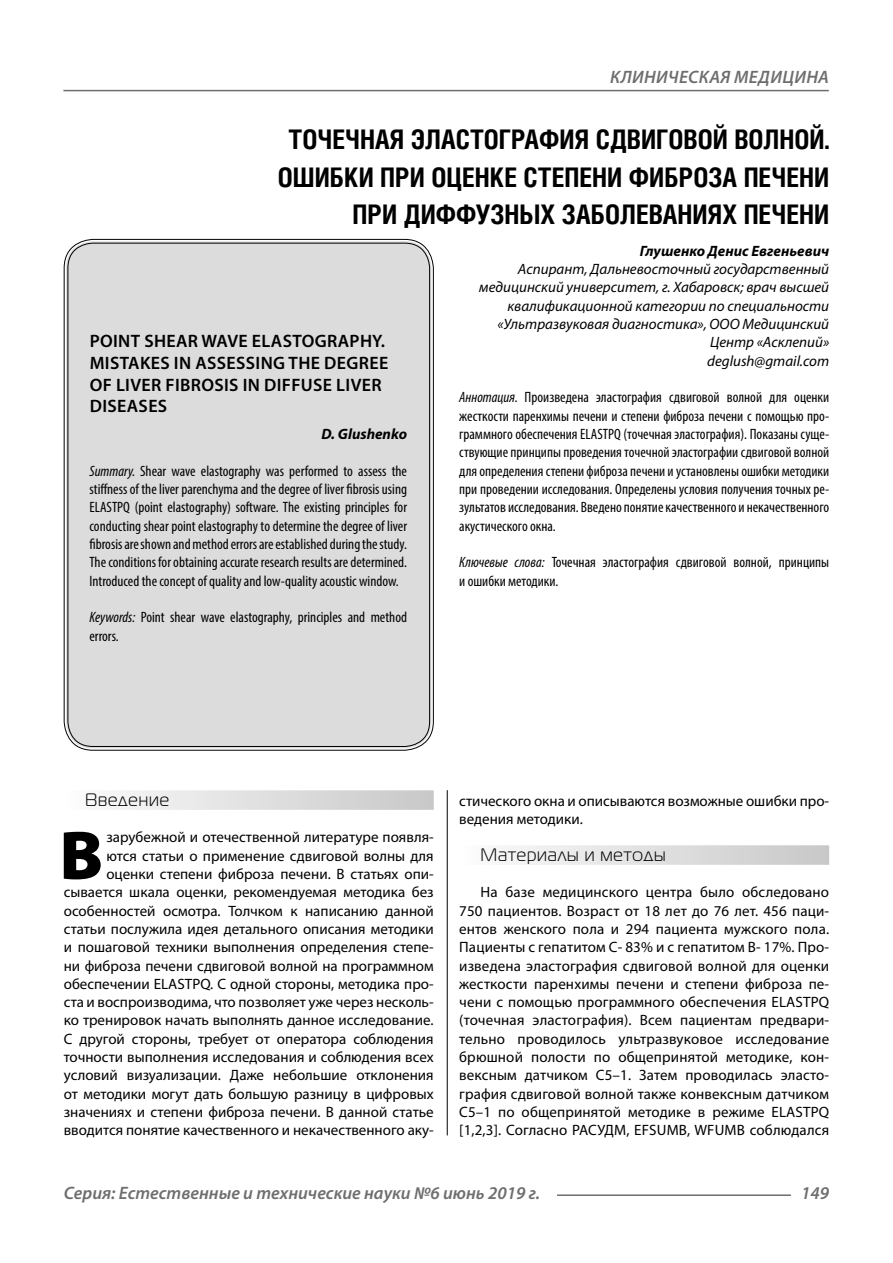
<style>
.page{position:relative;width:893px;height:1263px;background:#fff}
.page>*{position:absolute;margin:0;border:0;box-sizing:border-box;transform-origin:0 0}
.Bukvica{font:900 69.3px "Myriad Pro";color:#000}
.Header{font:700 27px/37.5px "Helios Cond C";color:#000;text-align:right}
.Header-eng{font:600 18px/21.6px "Myriad Pro";letter-spacing:.02em;color:#000}
.t1{font:italic 600 18px "Myriad Pro";color:#6e6e6e}
.Subheader{font:18px "Magistral C";letter-spacing:.05em;color:#000}
.t2{font:italic 600 18px "Myriad Pro";letter-spacing:.02em;color:#6e6e6e}
.Bukvica-2{font:15px/18.3px "Myriad Pro";color:#000;text-align:right}
.Normal{font:15px/18.3px "Myriad Pro";letter-spacing:.01em;color:#000;text-align:justify}
.Annotation-rus{font:condensed 15px/18.3px "Myriad Pro";color:#000;text-align:justify}
.Annotation-eng{font:condensed 15px/18.3px "Myriad Pro";color:#000;text-align:justify}
.Author-doc{font:italic 15px/18.3px "Myriad Pro";color:#000;text-align:right}
.Author{font:italic 700 15px "Myriad Pro";color:#000}
.Author-email{font:italic 15px "Myriad Pro";color:#000}
.Author-eng{font:italic 700 15px "Myriad Pro";color:#000}
.s1{font-style:italic}
</style>
<div class="page">
<hr style="left:447px;top:128px;width:1px;height:1007px;background:#000">
<div style="left:43px;top:0;width:786px;height:790px;background:#fff"></div>
<div style="left:64px;top:790px;width:370px;height:20px;background:linear-gradient(to right,#fcfcfc,#c8c8c8)"></div>
<div style="left:459px;top:845px;width:370px;height:20px;background:linear-gradient(to right,#fcfcfc,#c8c8c8)"></div>
<div style="left:66px;top:241px;width:365px;height:507px;background:#dcdcdc;border-radius:27px"></div>
<hr style="left:557px;top:1194px;width:234px;height:2px;background:#6e6e6e">
<hr style="left:63px;top:90px;width:766px;height:1px;background:#6e6e6e">
<p class="t2" style="left:610px;top:66px;width:220px">КЛИНИЧЕСКАЯ МЕДИЦИНА</p>
<p class="Header" style="left:278px;top:120px;width:553px">ТОЧЕЧНАЯ ЭЛАСТОГРАФИЯ СДВИГОВОЙ ВОЛНОЙ.<br>ОШИБКИ ПРИ ОЦЕНКЕ СТЕПЕНИ ФИБРОЗА ПЕЧЕНИ<br>ПРИ ДИФФУЗНЫХ ЗАБОЛЕВАНИЯХ ПЕЧЕНИ</p>
<p class="Author" style="left:640px;top:241px;width:191px">Глушенко Денис Евгеньевич</p>
<p class="Author-doc" style="left:479px;top:260px;width:352px">Аспирант, Дальневосточный государственный медицинский университет, г. Хабаровск; врач высшей квалификационной категории по специальности «Ультразвуковая диагностика», ООО Медицинский Центр «Асклепий»</p>
<p class="Author-email" style="left:707px;top:351px;width:124px">deglush@gmail.com</p>
<p class="Annotation-rus" style="left:459px;top:388px;width:371px"><span class="s1">Аннотация.</span> Произведена эластография сдвиговой волной для оценки жесткости паренхимы печени и степени фиброза печени с помощью про&shy;граммного обеспечения ELASTPQ (точечная эластография). Показаны суще&shy;ствующие принципы проведения точечной эластографии сдвиговой волной для определения степени фиброза печени и установлены ошибки методики при проведении исследования. Определены условия получения точных ре&shy;зультатов исследования. Введено понятие качественного и некачественного акустического окна.</p>
<p class="Annotation-rus" style="left:459px;top:553px;width:371px"><span class="s1">Ключевые слова:</span> Точечная эластография сдвиговой волной, принципы и ошибки методики.</p>
<p class="Header-eng" style="left:90px;top:330px;width:300px">POINT SHEAR WAVE ELASTOGRAPHY.<br>MISTAKES IN ASSESSING THE DEGREE<br>OF LIVER FIBROSIS IN DIFFUSE LIVER<br>DISEASES</p>
<p class="Author-eng" style="left:321px;top:424px;width:87px">D. Glushenko</p>
<p class="Annotation-eng" style="left:90px;top:461px;width:319px"><span class="s1">Summary.</span> Shear wave elastography was performed to assess the stiffness of the liver parenchyma and the degree of liver fibrosis using ELASTPQ (point elastography) software. The existing principles for conducting shear point elastography to determine the degree of liver fibrosis are shown and method errors are established during the study.<br>The conditions for obtaining accurate research results are determined.<br>Introduced the concept of quality and low-quality acoustic window.</p>
<p class="Annotation-eng" style="left:90px;top:608px;width:319px"><span class="s1">Keywords:</span> Point shear wave elastography, principles and method errors.</p>
<p class="Subheader" style="left:85px;top:790px;width:86px">Введение</p>
<p class="Bukvica" style="left:59px;top:809px;width:45px">В</p>
<p class="Bukvica-2" style="left:64px;top:828px;width:371px">зарубежной и отечественной литературе появля-<br>ются статьи о применение сдвиговой волны для оценки степени фиброза печени. В статьях опи&shy;сывается шкала оценки, рекомендуемая методика без особенностей осмотра. Толчком к написанию данной статьи послужила идея детального описания методики и пошаговой техники выполнения определения степе&shy;ни фиброза печени сдвиговой волной на программном обеспечении ELASTPQ. С одной стороны, методика про&shy;ста и воспроизводима, что позволяет уже через несколь&shy;ко тренировок начать выполнять данное исследование.<br>С другой стороны, требует от оператора соблюдения точности выполнения исследования и соблюдения всех условий визуализации. Даже небольшие отклонения от методики могут дать большую разницу в цифровых значениях и степени фиброза печени. В данной статье вводится понятие качественного и некачественного аку-</p>
<p class="Bukvica-2" style="left:459px;top:791px;width:371px;text-align:left">стического окна и описываются возможные ошибки про&shy;ведения методики.</p>
<p class="Subheader" style="left:480px;top:845px;width:187px">Материалы и методы</p>
<p class="Normal" style="left:459px;top:883px;width:371px;text-indent:21px">На базе медицинского центра было обследовано 750 пациентов. Возраст от 18 лет до 76 лет. 456 паци&shy;ентов женского пола и 294 пациента мужского пола.<br>Пациенты с гепатитом С- 83% и с гепатитом В- 17%. Про&shy;изведена эластография сдвиговой волной для оценки жесткости паренхимы печени и степени фиброза пе&shy;чени с помощью программного обеспечения ELASTPQ (точечная эластография). Всем пациентам предвари&shy;тельно проводилось ультразвуковое исследование брюшной полости по общепринятой методике, кон&shy;вексным датчиком С5–1. Затем проводилась эласто&shy;графия сдвиговой волной также конвексным датчиком C5–1 по общепринятой методике в режиме ELASTPQ [1,2,3]. Согласно РАСУДМ, EFSUMB, WFUMB соблюдался</p>
<p class="t1" style="left:64px;top:1182px;width:478px">Серия: Естественные и технические науки №6 июнь 2019 г.</p>
<p class="t1" style="left:801px;top:1182px;width:30px">149</p>
</div>
